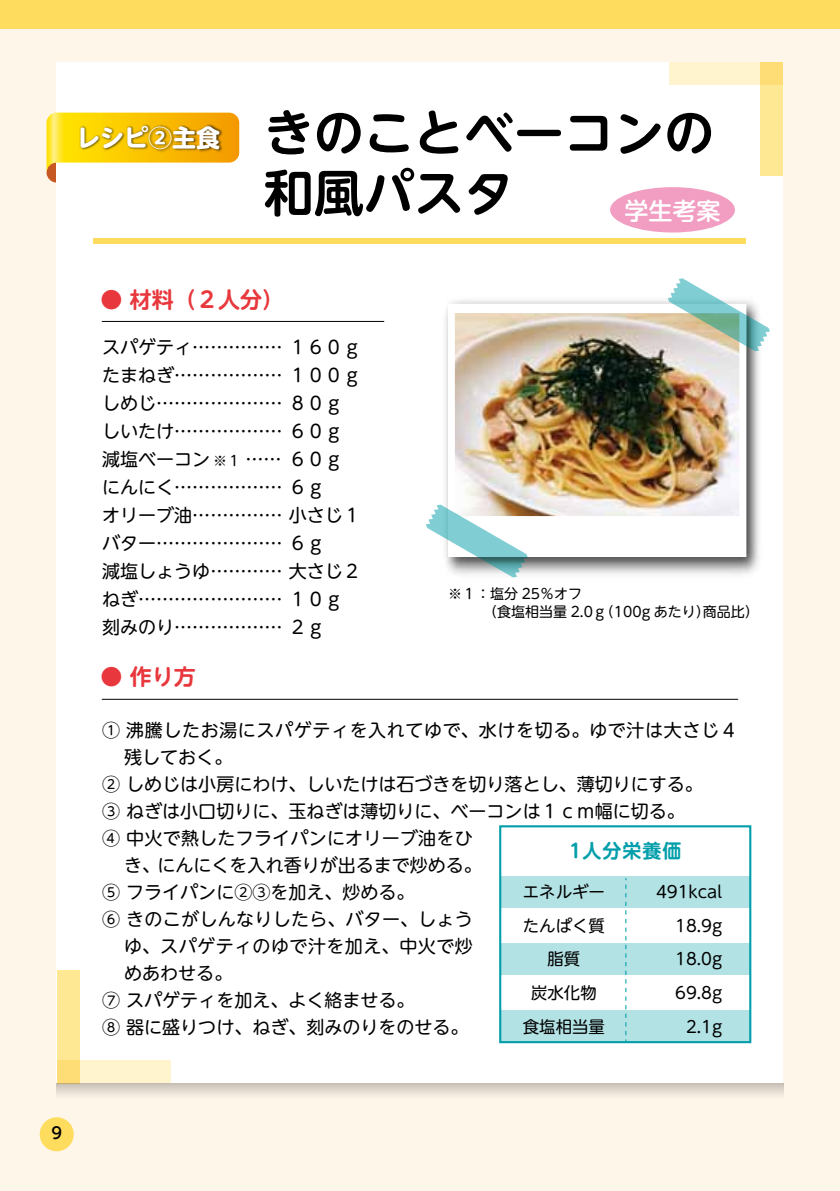
<style>
.page{position:relative;width:840px;height:1191px;background:#fff}
.page>*{position:absolute;margin:0;border:0;box-sizing:border-box;transform-origin:0 0}
.t1{font:700 50px/60px "UD Shin M Go Pro De";color:#000;text-align:center}
.t2{font:500 24px "UD Shin M Go Pro";color:#fff}
.t3{font:700 22px "UD Shin M Go Pro De";color:#e8383d}
.t4{font:700 19px "UD Shin M Go Pro De";letter-spacing:.05em;color:#009eaa}
.t5{font:18px/28px "UD Shin M Go Pro";color:#000}
.t6{font:18px "UD Shin M Go Pro";letter-spacing:.035em;color:#000}
.t7{font:18px "UD Shin M Go Pro";letter-spacing:.025em;color:#000}
.t8{font:16.4px/33.8px "UD Shin M Go Pro";color:#000;text-align:center}
.t9{font:500 16px "UD Shin M Go Pro";color:#000}
.t10{font:14px/18px "UD Shin M Go Pro";color:#000}
.s1{font-family:"UD Shin M Go Pro";font-size:24px;color:#fff}
.s2{font-size:14px}
</style>
<div class="page">
<div style="left:0;top:0;width:839px;height:1191px;background:#fff6ea"></div>
<div style="left:0;top:0;width:839px;height:28px;background:#fedc5e"></div>
<svg style="left:57px;top:1083px;width:725px;height:13px"></svg>
<div style="left:57px;top:62px;width:725px;height:1021px;background:#fff"></div>
<svg style="left:46px;top:113px;width:193px;height:60px"></svg>
<img style="left:74px;top:123px;width:151px;height:36px">
<div style="left:57px;top:1060px;width:113px;height:23px;background:#fff4cd"></div>
<div style="left:669px;top:62px;width:113px;height:23px;background:#fff4cd"></div>
<svg style="left:57px;top:970px;width:22px;height:113px;background:#ffe58d"></svg>
<svg style="left:760px;top:62px;width:22px;height:114px;background:#ffe58d"></svg>
<div style="left:94px;top:238px;width:652px;height:6px;background:#fedc5e"></div>
<hr style="left:102px;top:321px;width:281px;height:1px;background:#000">
<hr style="left:102px;top:699px;width:635px;height:1px;background:#000">
<img style="left:445px;top:300px;width:314px;height:278px">
<div style="left:447px;top:304px;width:299px;height:253px;background:#fff"></div>
<img style="left:454px;top:313px;width:285px;height:203px">
<svg style="left:667px;top:278px;width:102px;height:73px"></svg>
<svg style="left:425px;top:504px;width:102px;height:73px"></svg>
<div style="left:499px;top:825px;width:252px;height:218px;border:2px solid #009eaa"></div>
<div style="left:501px;top:1010px;width:248px;height:31px;background:#b3e2e5"></div>
<div style="left:501px;top:943px;width:248px;height:31px;background:#b3e2e5"></div>
<div style="left:501px;top:876px;width:248px;height:31px;background:#b3e2e5"></div>
<svg style="left:625px;top:878px;width:1px;height:163px"></svg>
<div style="left:609px;top:187px;width:125px;height:45px;background:#f19ec2;border-radius:50%"></div>
<div style="left:40px;top:1117px;width:34px;height:34px;background:#fedc5e;border-radius:50%"></div>
<h1 class="t1" style="left:76px;top:100px;width:639px"><span class="s1">レシピ②主食</span> きのことベーコンの和風パスタ</h1>
<h2 class="t2" style="left:624px;top:191px;width:97px">学生考案</h2>
<p class="t3" style="left:100px;top:282px;width:185px">● 材料（２人分）</p>
<p class="t5" style="left:102px;top:332px;width:260px">スパゲティ…………… １６０ｇたまねぎ……………… １００ｇしめじ………………… ８０ｇしいたけ……………… ６０ｇ減塩ベーコン <span class="s2">※１</span> …… ６０ｇにんにく……………… ６ｇ<br>オリーブ油…………… 小さじ１バター………………… ６ｇ<br>減塩しょうゆ………… 大さじ２ねぎ…………………… １０ｇ刻みのり……………… ２ｇ</p>
<p class="t3" style="left:100px;top:659px;width:97px">● 作り方</p>
<p class="t10" style="left:448px;top:584px;width:312px">※１：塩分 25％オフ<br>　　　（食塩相当量 2.0ｇ（100g あたり）商品比）</p>
<p class="t6" style="left:102px;top:715px;width:636px">① 沸騰したお湯にスパゲティを入れてゆで、水けを切る。ゆで汁は大さじ４</p>
<p class="t5" style="left:124px;top:742px;width:110px">残しておく。</p>
<p class="t5" style="left:102px;top:769px;width:601px">② しめじは小房にわけ、しいたけは石づきを切り落とし、薄切りにする。</p>
<p class="t5" style="left:102px;top:796px;width:583px">③ ねぎは小口切りに、玉ねぎは薄切りに、ベーコンは１ｃｍ幅に切る。</p>
<p class="t5" style="left:102px;top:823px;width:372px">④ 中火で熱したフライパンにオリーブ油をひ</p>
<p class="t5" style="left:124px;top:850px;width:359px">き、にんにくを入れ香りが出るまで炒める。</p>
<p class="t5" style="left:102px;top:877px;width:313px">⑤ フライパンに②③を加え、炒める。</p>
<p class="t5" style="left:102px;top:904px;width:372px">⑥ きのこがしんなりしたら、バター、しょう</p>
<p class="t7" style="left:124px;top:931px;width:350px">ゆ、スパゲティのゆで汁を加え、中火で炒</p>
<p class="t5" style="left:124px;top:958px;width:110px">めあわせる。</p>
<p class="t5" style="left:102px;top:985px;width:313px">⑦ スパゲティを加え、よく絡ませる。</p>
<p class="t5" style="left:102px;top:1012px;width:367px">⑧ 器に盛りつけ、ねぎ、刻みのりをのせる。</p>
<p class="t4" style="left:569px;top:835px;width:114px">1人分栄養価</p>
<p class="t8" style="left:522px;top:874px;width:83px">エネルギーたんぱく質脂質<br>炭水化物食塩相当量</p>
<p class="t8" style="left:655px;top:874px;width:67px;text-align:right">491kcal<br>18.9g<br>18.0g<br>69.8g<br>2.1g</p>
<p class="t9" style="left:52px;top:1120px;width:12px">9</p>
</div>
